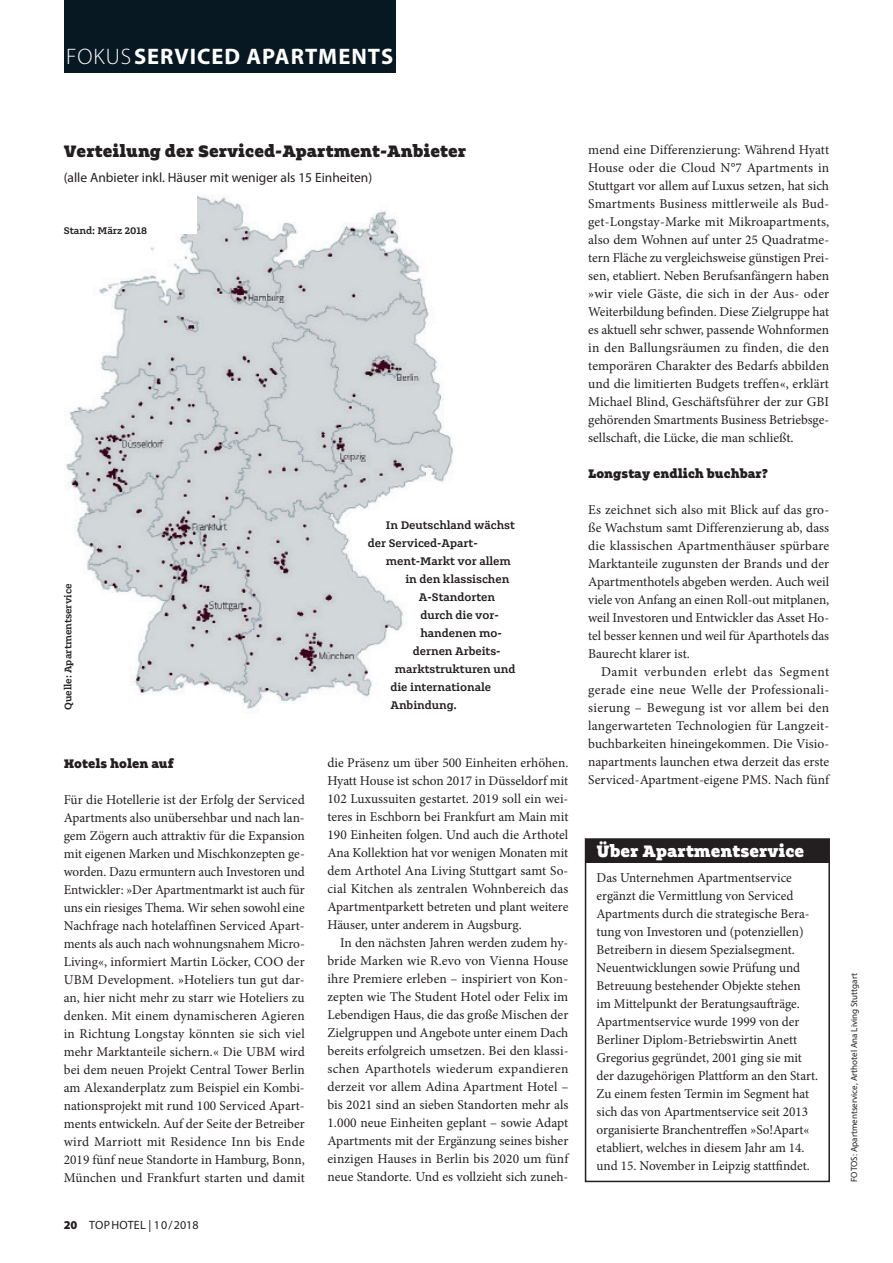
<style>
.page{position:relative;width:893px;height:1263px;background:#fff}
.page>*{position:absolute;margin:0;border:0;box-sizing:border-box;transform-origin:0 0}
.t1{font:700 22.5px "Myriad Pro";letter-spacing:.045em;color:#fff}
.t2{font:700 18px "Grueber";color:#231f20}
.t3{font:700 18px "Grueber";color:#fff}
.t4{font:13.5px/18px "Minion Pro";color:#231f20;text-align:justify}
.t5{font:13.5px "Myriad Pro";color:#231f20}
.t6{font:700 13.5px "Grueber";color:#231f20}
.t7{font:12px/18px "Grueber";color:#231f20}
.t8{font:12px "Myriad Pro";letter-spacing:.02em;color:#231f20}
.t9{font:10.5px "Grueber";color:#231f20}
.t10{font:9px "Myriad Pro";color:#231f20}
.s1{font-weight:300}
.s2{font-weight:900}
</style>
<div class="page">
<div style="left:64px;top:0;width:331px;height:72px;background:#071822"></div>
<div style="left:585px;top:838px;width:245px;height:344px;border:2px solid #231f20"></div>
<div style="left:585px;top:839px;width:244px;height:23px;background:#231f20"></div>
<img style="left:65px;top:195px;width:388px;height:514px">
<div style="left:57px;top:125px;width:139px;height:109px;background:#fff"></div>
<h1 class="t1" style="left:66px;top:41px;width:329px"><span class="s1">FOKUS</span>SERVICED APARTMENTS</h1>
<h2 class="t2" style="left:64px;top:140px;width:404px">Verteilung der Serviced-Apartment-Anbieter</h2>
<p class="t5" style="left:64px;top:169px;width:310px">(alle Anbieter inkl. Häuser mit weniger als 15 Einheiten)</p>
<p class="t9" style="left:64px;top:224px;width:85px">Stand: März 2018</p>
<p class="t9" style="left:62px;top:710px;width:128px;rotate:-90deg">Quelle: Apartmentservice</p>
<p class="t6" style="left:64px;top:755px;width:111px">Hotels holen auf</p>
<p class="t4" style="left:64px;top:791px;width:243px">Für die Hotellerie ist der Erfolg der Serviced Apartments also unübersehbar und nach lan&shy;gem Zögern auch attraktiv für die Expansion mit eigenen Marken und Mischkonzepten ge&shy;worden. Dazu ermuntern auch Investoren und Entwickler: »Der Apartmentmarkt ist auch für uns ein riesiges Thema. Wir sehen sowohl eine Nachfrage nach hotelaffinen Serviced Apart&shy;ments als auch nach wohnungsnahem Micro-Living«, informiert Martin Löcker, COO der UBM Development. »Hoteliers tun gut dar&shy;an, hier nicht mehr zu starr wie Hoteliers zu denken. Mit einem dynamischeren Agieren in Richtung Longstay könnten sie sich viel mehr Marktanteile sichern.« Die UBM wird bei dem neuen Projekt Central Tower Berlin am Alexanderplatz zum Beispiel ein Kombi&shy;nationsprojekt mit rund 100 Serviced Apart&shy;ments entwickeln. Auf der Seite der Betreiber wird Marriott mit Residence Inn bis Ende 2019 fünf neue Standorte in Hamburg, Bonn, München und Frankfurt starten und damit</p>
<p class="t8" style="left:64px;top:1218px;width:136px"><span class="s2">20</span> TOPHOTEL | 10/2018</p>
<p class="t7" style="left:368px;top:516px;width:148px;text-indent:18px">In Deutschland wächst der Serviced-Apart-</p>
<p class="t7" style="left:386px;top:552px;width:126px">ment-Markt vor allem</p>
<p class="t7" style="left:405px;top:570px;width:105px">in den klassischen</p>
<p class="t7" style="left:419px;top:588px;width:78px">A-Standorten</p>
<p class="t7" style="left:420px;top:606px;width:80px">durch die vor-</p>
<p class="t7" style="left:420px;top:624px;width:83px">handenen mo-</p>
<p class="t7" style="left:413px;top:642px;width:89px">dernen Arbeits-</p>
<p class="t7" style="left:395px;top:660px;width:122px">marktstrukturen und</p>
<p class="t7" style="left:390px;top:678px;width:102px">die internationale</p>
<p class="t7" style="left:390px;top:696px;width:68px">Anbindung.</p>
<p class="t4" style="left:327px;top:754px;width:242px">die Präsenz um über 500 Einheiten erhöhen.<br>Hyatt House ist schon 2017 in Düsseldorf mit 102 Luxussuiten gestartet. 2019 soll ein wei&shy;teres in Eschborn bei Frankfurt am Main mit 190 Einheiten folgen. Und auch die Arthotel Ana Kollektion hat vor wenigen Monaten mit dem Arthotel Ana Living Stuttgart samt So&shy;cial Kitchen als zentralen Wohnbereich das Apartmentparkett betreten und plant weitere Häuser, unter anderem in Augsburg.</p>
<p class="t4" style="left:327px;top:934px;width:243px;text-indent:13px">In den nächsten Jahren werden zudem hy&shy;bride Marken wie R.evo von Vienna House ihre Premiere erleben – inspiriert von Kon&shy;zepten wie The Student Hotel oder Felix im Lebendigen Haus, die das große Mischen der Zielgruppen und Angebote unter einem Dach bereits erfolgreich umsetzen. Bei den klassi&shy;schen Aparthotels wiederum expandieren derzeit vor allem Adina Apartment Hotel – bis 2021 sind an sieben Standorten mehr als 1.000 neue Einheiten geplant – sowie Adapt Apartments mit der Ergänzung seines bisher einzigen Hauses in Berlin bis 2020 um fünf neue Standorte. Und es vollzieht sich zuneh-</p>
<p class="t4" style="left:588px;top:141px;width:243px">mend eine Differenzierung: Während Hyatt House oder die Cloud N°7 Apartments in Stuttgart vor allem auf Luxus setzen, hat sich Smartments Business mittlerweile als Bud&shy;get-Longstay-Marke mit Mikroapartments, also dem Wohnen auf unter 25 Quadratme&shy;tern Fläche zu vergleichsweise günstigen Prei&shy;sen, etabliert. Neben Berufsanfängern haben »wir viele Gäste, die sich in der Aus- oder Weiterbildung befinden. Diese Zielgruppe hat es aktuell sehr schwer, passende Wohnformen in den Ballungsräumen zu finden, die den temporären Charakter des Bedarfs abbilden und die limitierten Budgets treffen«, erklärt Michael Blind, Geschäftsführer der zur GBI gehörenden Smartments Business Betriebsge&shy;sellschaft, die Lücke, die man schließt.</p>
<p class="t6" style="left:588px;top:465px;width:181px">Longstay endlich buchbar?</p>
<p class="t4" style="left:588px;top:501px;width:242px">Es zeichnet sich also mit Blick auf das gro&shy;ße Wachstum samt Differenzierung ab, dass die klassischen Apartmenthäuser spürbare Marktanteile zugunsten der Brands und der Apartmenthotels abgeben werden. Auch weil viele von Anfang an einen Roll-out mitplanen, weil Investoren und Entwickler das Asset Ho&shy;tel besser kennen und weil für Aparthotels das Baurecht klarer ist.</p>
<p class="t4" style="left:588px;top:663px;width:243px;text-indent:13px">Damit verbunden erlebt das Segment gerade eine neue Welle der Professionali&shy;sierung – Bewegung ist vor allem bei den langerwarteten Technologien für Langzeit&shy;buchbarkeiten hineingekommen. Die Visio&shy;napartments launchen etwa derzeit das erste Serviced-Apartment-eigene PMS. Nach fünf</p>
<h2 class="t3" style="left:597px;top:840px;width:209px">Über Apartmentservice</h2>
<p class="t4" style="left:597px;top:868px;width:223px;text-align:left">Das Unternehmen Apartmentservice ergänzt die Vermittlung von Serviced Apartments durch die strategische Bera&shy;tung von Investoren und (potenziellen)<br>Betreibern in diesem Spezialsegment.<br>Neuentwicklungen sowie Prüfung und Betreuung bestehender Objekte stehen im Mittelpunkt der Beratungsaufträge.<br>Apartmentservice wurde 1999 von der Berliner Diplom-Betriebswirtin Anett Gregorius gegründet, 2001 ging sie mit der dazugehörigen Plattform an den Start.<br>Zu einem festen Termin im Segment hat sich das von Apartmentservice seit 2013 organisierte Branchentreffen »So!Apart« etabliert, welches in diesem Jahr am 14. und 15. November in Leipzig stattfindet.</p>
<p class="t10" style="left:849px;top:1182px;width:210px;rotate:-90deg">FOTOS: Apartmentservice, Arthotel Ana Living Stuttgart</p>
</div>
